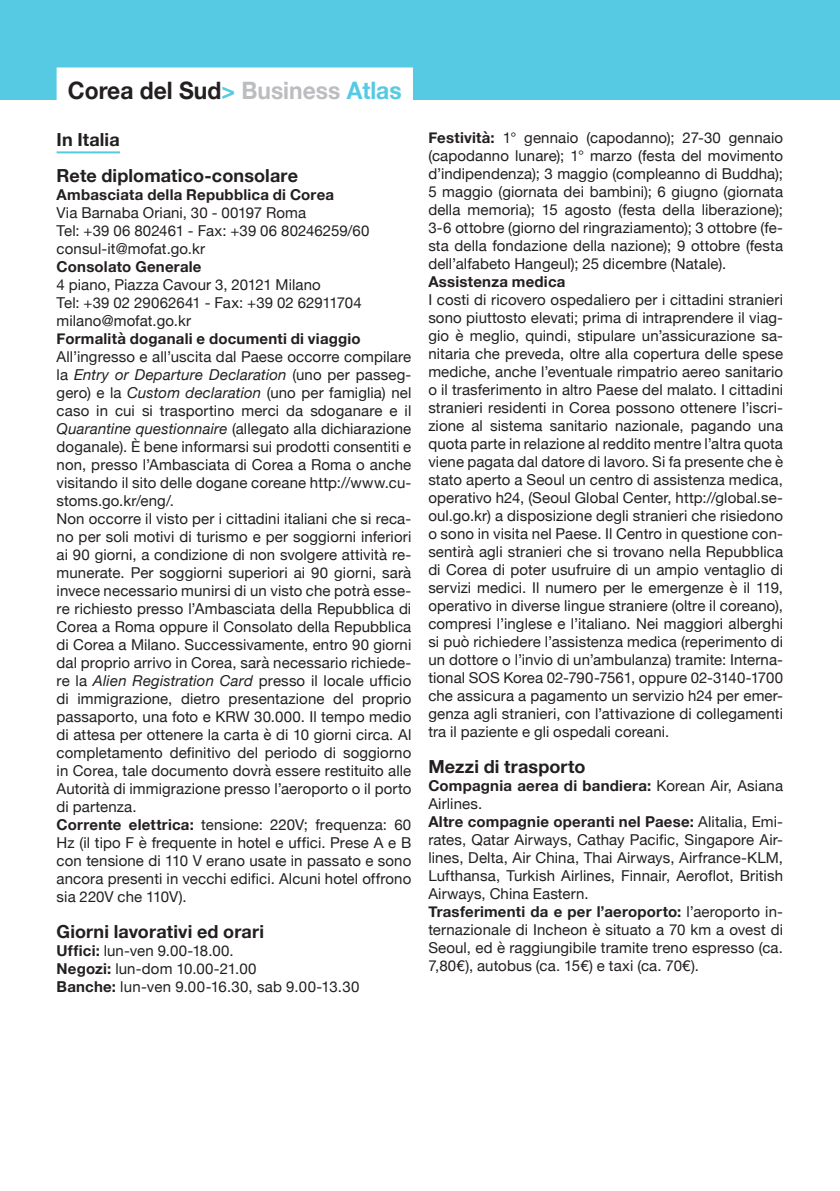
<style>
.page{position:relative;width:840px;height:1191px;background:#fff}
.page>*{position:absolute;margin:0;border:0;box-sizing:border-box;transform-origin:0 0}
.t1{font:700 24px "Helvetica Neue";color:#231f20;scale:.95 1}
.t2{font:700 18px "Helvetica Neue";letter-spacing:.01em;color:#231f20}
.t3{font:15px/18px "Helvetica Neue";letter-spacing:.005em;color:#231f20;text-align:justify}
.t4{font:700 15px/18px "Helvetica Neue";letter-spacing:.015em;color:#231f20}
.s1{color:#56c9e3}
.s2{color:#bcbdc0}
.s3{font-style:italic}
.s4{font-weight:700}
.s5{font-weight:400}
</style>
<div class="page">
<hr style="left:57px;top:151px;width:63px;height:2px;background:#56c9e3">
<div style="left:0;top:0;width:839px;height:99px;background:#56c9e3"></div>
<div style="left:57px;top:67px;width:356px;height:36px;background:#fff"></div>
<p class="t1" style="left:68px;top:72px;width:352px">Corea del Sud<span class="s1">&gt;</span> <span class="s2">Business</span> <span class="s1">Atlas</span></p>
<p class="t2" style="left:57px;top:125px;width:65px">In Italia</p>
<p class="t2" style="left:57px;top:161px;width:243px">Rete diplomatico-consolare</p>
<p class="t4" style="left:57px;top:186px;width:279px">Ambasciata della Repubblica di Corea</p>
<p class="t3" style="left:57px;top:204px;width:251px">Via Barnaba Oriani, 30 - 00197 Roma</p>
<p class="t3" style="left:57px;top:222px;width:314px">Tel: +39 06 802461 - Fax: +39 06 80246259/60</p>
<p class="t3" style="left:57px;top:240px;width:150px">consul-it@mofat.go.kr</p>
<p class="t4" style="left:57px;top:258px;width:146px">Consolato Generale</p>
<p class="t3" style="left:57px;top:276px;width:265px">4 piano, Piazza Cavour 3, 20121 Milano</p>
<p class="t3" style="left:57px;top:294px;width:306px">Tel: +39 02 29062641 - Fax: +39 02 62911704</p>
<p class="t3" style="left:57px;top:312px;width:136px">milano@mofat.go.kr</p>
<p class="t4" style="left:57px;top:330px;width:305px">Formalità doganali e documenti di viaggio</p>
<p class="t3" style="left:57px;top:348px;width:356px">All’ingresso e all’uscita dal Paese occorre compilare la <span class="s3">Entry or Departure Declaration</span> (uno per passeg&shy;gero) e la <span class="s3">Custom declaration</span> (uno per famiglia) nel caso in cui si trasportino merci da sdoganare e il <span class="s3">Quarantine questionnaire</span> (allegato alla dichiarazione doganale). È bene informarsi sui prodotti consentiti e non, presso l’Ambasciata di Corea a Roma o anche visitando il sito delle dogane coreane http://www.cu&shy;stoms.go.kr/eng/.</p>
<p class="t3" style="left:57px;top:510px;width:356px">Non occorre il visto per i cittadini italiani che si reca&shy;no per soli motivi di turismo e per soggiorni inferiori ai 90 giorni, a condizione di non svolgere attività re&shy;munerate. Per soggiorni superiori ai 90 giorni, sarà invece necessario munirsi di un visto che potrà esse&shy;re richiesto presso l’Ambasciata della Repubblica di Corea a Roma oppure il Consolato della Repubblica di Corea a Milano. Successivamente, entro 90 giorni dal proprio arrivo in Corea, sarà necessario richiede&shy;re la <span class="s3">Alien Registration Card</span> presso il locale ufficio di immigrazione, dietro presentazione del proprio passaporto, una foto e KRW 30.000. Il tempo medio di attesa per ottenere la carta è di 10 giorni circa. Al completamento definitivo del periodo di soggiorno in Corea, tale documento dovrà essere restituito alle Autorità di immigrazione presso l’aeroporto o il porto di partenza.</p>
<p class="t3" style="left:57px;top:816px;width:356px"><span class="s4">Corrente elettrica:</span> tensione: 220V; frequenza: 60<br>Hz (il tipo F è frequente in hotel e uffici. Prese A e B con tensione di 110 V erano usate in passato e sono ancora presenti in vecchi edifici. Alcuni hotel offrono sia 220V che 110V).</p>
<p class="t2" style="left:57px;top:917px;width:209px">Giorni lavorativi ed orari</p>
<p class="t3" style="left:57px;top:942px;width:178px"><span class="s4">Uffici:</span> lun-ven 9.00-18.00.</p>
<p class="t3" style="left:57px;top:960px;width:201px"><span class="s4">Negozi:</span> lun-dom 10.00-21.00</p>
<p class="t3" style="left:57px;top:978px;width:304px"><span class="s4">Banche:</span> lun-ven 9.00-16.30, sab 9.00-13.30</p>
<p class="t3" style="left:428px;top:129px;width:356px"><span class="s4">Festività:</span> 1° gennaio (capodanno); 27-30 gennaio (capodanno lunare); 1° marzo (festa del movimento d’indipendenza); 3 maggio (compleanno di Buddha); 5 maggio (giornata dei bambini); 6 giugno (giornata della memoria); 15 agosto (festa della liberazione); 3-6 ottobre (giorno del ringraziamento); 3 ottobre (fe&shy;sta della fondazione della nazione); 9 ottobre (festa dell’alfabeto Hangeul); 25 dicembre (Natale).</p>
<p class="t4" style="left:428px;top:273px;width:138px">Assistenza medica</p>
<p class="t3" style="left:428px;top:291px;width:356px">I costi di ricovero ospedaliero per i cittadini stranieri sono piuttosto elevati; prima di intraprendere il viag&shy;gio è meglio, quindi, stipulare un’assicurazione sa&shy;nitaria che preveda, oltre alla copertura delle spese mediche, anche l’eventuale rimpatrio aereo sanitario o il trasferimento in altro Paese del malato. I cittadini stranieri residenti in Corea possono ottenere l’iscri&shy;zione al sistema sanitario nazionale, pagando una quota parte in relazione al reddito mentre l’altra quota viene pagata dal datore di lavoro. Si fa presente che è stato aperto a Seoul un centro di assistenza medica, operativo h24, (Seoul Global Center, http://global.se&shy;oul.go.kr) a disposizione degli stranieri che risiedono o sono in visita nel Paese. Il Centro in questione con&shy;sentirà agli stranieri che si trovano nella Repubblica di Corea di poter usufruire di un ampio ventaglio di servizi medici. Il numero per le emergenze è il 119, operativo in diverse lingue straniere (oltre il coreano), compresi l’inglese e l’italiano. Nei maggiori alberghi si può richiedere l’assistenza medica (reperimento di un dottore o l’invio di un’ambulanza) tramite: Interna&shy;tional SOS Korea 02-790-7561, oppure 02-3140-1700 che assicura a pagamento un servizio h24 per emer&shy;genza agli stranieri, con l’attivazione di collegamenti tra il paziente e gli ospedali coreani.</p>
<p class="t2" style="left:428px;top:752px;width:159px">Mezzi di trasporto</p>
<p class="t4" style="left:428px;top:777px;width:356px">Compagnia aerea di bandiera: <span class="s5">Korean Air, Asiana<br>Airlines.</span></p>
<p class="t3" style="left:428px;top:813px;width:356px"><span class="s4">Altre compagnie operanti nel Paese:</span> Alitalia, Emi&shy;rates, Qatar Airways, Cathay Pacific, Singapore Air&shy;lines, Delta, Air China, Thai Airways, Airfrance-KLM, Lufthansa, Turkish Airlines, Finnair, Aeroflot, British Airways, China Eastern.</p>
<p class="t3" style="left:428px;top:903px;width:356px"><span class="s4">Trasferimenti da e per l’aeroporto:</span> l’aeroporto in&shy;ternazionale di Incheon è situato a 70 km a ovest di Seoul, ed è raggiungibile tramite treno espresso (ca.<br>7,80€), autobus (ca. 15€) e taxi (ca. 70€).</p>
</div>
